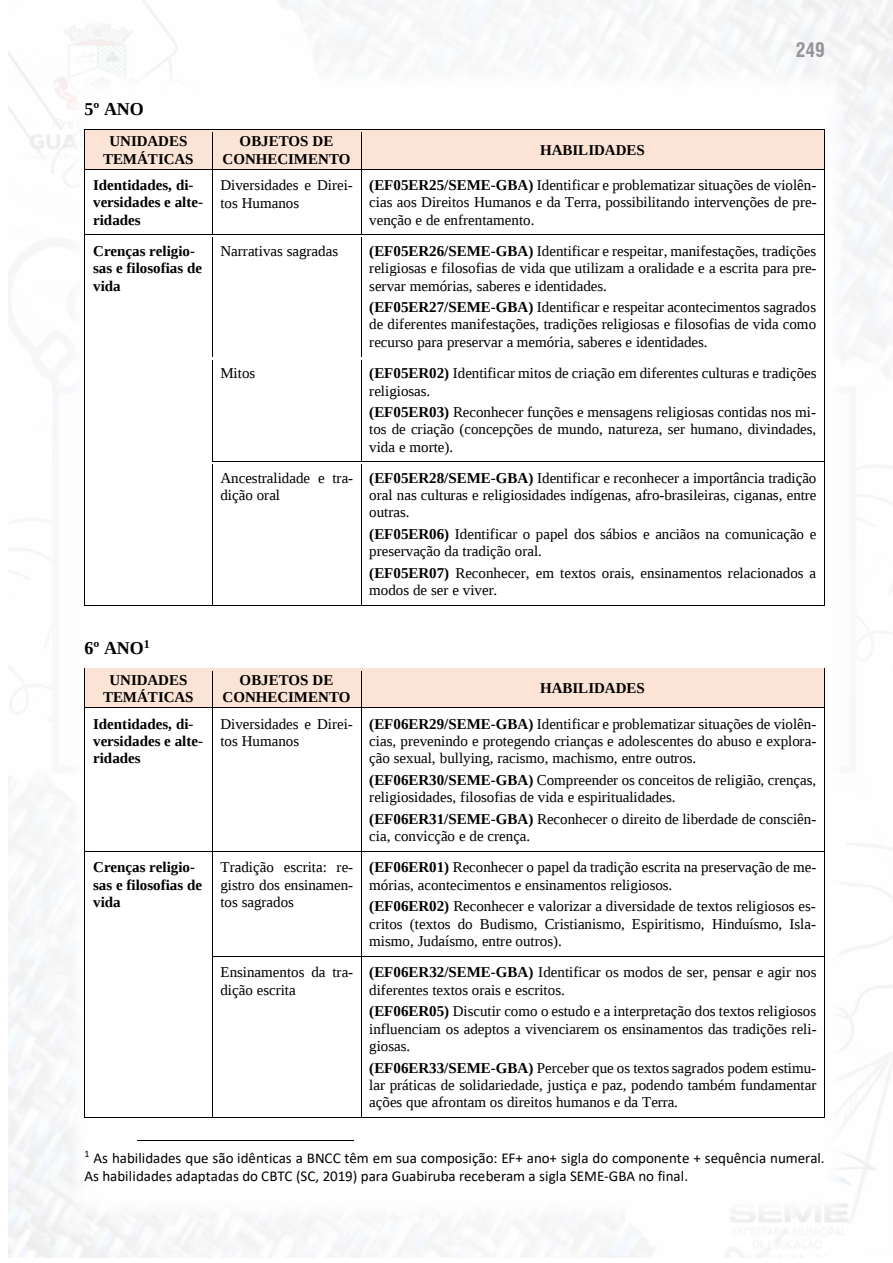
<style>
.page{position:relative;width:893px;height:1263px;background:#fff}
.page>*{position:absolute;margin:0;border:0;box-sizing:border-box;transform-origin:0 0}
.t1{font:700 condensed 19.5px "Swiss 721 BT";color:#939598}
.t2{font:700 18px "Liberation Serif";letter-spacing:-.005em;color:#000}
.t3{font:15px/17.4px "Liberation Serif";color:#000}
.t4{font:700 15px/17.4px "Liberation Serif";color:#000;text-align:center}
.t5{font:15px/18.3px "Calibri";color:#000}
.s1{font-weight:700}
</style>
<div class="page">
<div style="left:85px;top:130px;width:127px;height:39px;background:#fbe4d5"></div>
<div style="left:213px;top:130px;width:148px;height:39px;background:#fbe4d5"></div>
<div style="left:361px;top:130px;width:463px;height:39px;background:#fbe4d5"></div>
<hr style="left:212px;top:130px;width:149px;height:3px;background:#fbe4d5">
<hr style="left:85px;top:133px;width:1px;height:36px;background:#000">
<hr style="left:212px;top:133px;width:1px;height:36px;background:#000">
<hr style="left:361px;top:133px;width:1px;height:36px;background:#000">
<hr style="left:824px;top:133px;width:1px;height:36px;background:#000">
<hr style="left:85px;top:169px;width:127px;height:1px;background:#000">
<hr style="left:212px;top:169px;width:149px;height:1px;background:#000">
<hr style="left:361px;top:169px;width:463px;height:1px;background:#000">
<hr style="left:85px;top:172px;width:1px;height:63px;background:#000">
<hr style="left:212px;top:172px;width:1px;height:63px;background:#000">
<hr style="left:361px;top:172px;width:1px;height:63px;background:#000">
<hr style="left:824px;top:172px;width:1px;height:63px;background:#000">
<hr style="left:85px;top:238px;width:1px;height:119px;background:#000">
<hr style="left:212px;top:238px;width:1px;height:119px;background:#000">
<hr style="left:361px;top:238px;width:1px;height:119px;background:#000">
<hr style="left:824px;top:238px;width:1px;height:119px;background:#000">
<hr style="left:85px;top:360px;width:1px;height:101px;background:#000">
<hr style="left:212px;top:360px;width:1px;height:101px;background:#000">
<hr style="left:361px;top:360px;width:1px;height:101px;background:#000">
<hr style="left:824px;top:360px;width:1px;height:101px;background:#000">
<hr style="left:212px;top:461px;width:149px;height:1px;background:#000">
<hr style="left:361px;top:461px;width:463px;height:1px;background:#000">
<hr style="left:85px;top:464px;width:1px;height:141px;background:#000">
<hr style="left:85px;top:605px;width:127px;height:1px;background:#000">
<hr style="left:212px;top:464px;width:1px;height:141px;background:#000">
<hr style="left:212px;top:605px;width:149px;height:1px;background:#000">
<hr style="left:361px;top:464px;width:1px;height:141px;background:#000">
<hr style="left:361px;top:605px;width:463px;height:1px;background:#000">
<hr style="left:824px;top:464px;width:1px;height:141px;background:#000">
<div style="left:85px;top:669px;width:127px;height:39px;background:#fbe4d5"></div>
<div style="left:213px;top:669px;width:148px;height:39px;background:#fbe4d5"></div>
<div style="left:361px;top:669px;width:463px;height:39px;background:#fbe4d5"></div>
<hr style="left:85px;top:668px;width:127px;height:1px;background:#000">
<hr style="left:212px;top:668px;width:149px;height:1px;background:#000">
<hr style="left:212px;top:669px;width:149px;height:2px;background:#fbe4d5">
<hr style="left:361px;top:668px;width:463px;height:1px;background:#000">
<hr style="left:85px;top:671px;width:1px;height:37px;background:#000">
<hr style="left:212px;top:671px;width:1px;height:37px;background:#000">
<hr style="left:361px;top:671px;width:1px;height:37px;background:#000">
<hr style="left:824px;top:671px;width:1px;height:37px;background:#000">
<hr style="left:85px;top:708px;width:127px;height:1px;background:#000">
<hr style="left:212px;top:708px;width:149px;height:1px;background:#000">
<hr style="left:361px;top:708px;width:463px;height:1px;background:#000">
<hr style="left:85px;top:711px;width:1px;height:140px;background:#000">
<hr style="left:212px;top:711px;width:1px;height:140px;background:#000">
<hr style="left:361px;top:711px;width:1px;height:140px;background:#000">
<hr style="left:824px;top:711px;width:1px;height:140px;background:#000">
<hr style="left:85px;top:851px;width:127px;height:1px;background:#000">
<hr style="left:212px;top:851px;width:149px;height:1px;background:#000">
<hr style="left:361px;top:851px;width:463px;height:1px;background:#000">
<hr style="left:85px;top:854px;width:1px;height:102px;background:#000">
<hr style="left:212px;top:854px;width:1px;height:102px;background:#000">
<hr style="left:361px;top:854px;width:1px;height:102px;background:#000">
<hr style="left:824px;top:854px;width:1px;height:102px;background:#000">
<hr style="left:212px;top:956px;width:149px;height:1px;background:#000">
<hr style="left:361px;top:956px;width:463px;height:1px;background:#000">
<hr style="left:85px;top:959px;width:1px;height:158px;background:#000">
<hr style="left:85px;top:1117px;width:127px;height:1px;background:#000">
<hr style="left:212px;top:959px;width:1px;height:158px;background:#000">
<hr style="left:212px;top:1117px;width:149px;height:1px;background:#000">
<hr style="left:361px;top:959px;width:1px;height:158px;background:#000">
<hr style="left:361px;top:1117px;width:463px;height:1px;background:#000">
<hr style="left:824px;top:959px;width:1px;height:158px;background:#000">
<hr style="left:138px;top:1140px;width:216px;height:1px;background:#000">
<h1 class="t1" style="left:796px;top:39px;width:31px">249</h1>
<p class="t2" style="left:85px;top:97px;width:61px">5º ANO</p>
<p class="t4" style="left:103px;top:132px;width:92px">UNIDADES<br>TEMÁTICAS</p>
<p class="t4" style="left:223px;top:132px;width:130px">OBJETOS DE<br>CONHECIMENTO</p>
<p class="t4" style="left:540px;top:141px;width:106px">HABILIDADES</p>
<p class="t4" style="left:93px;top:176px;width:111px;text-align:left">Identidades, di&shy;versidades e alte&shy;ridades</p>
<p class="t3" style="left:220px;top:176px;width:134px">Diversidades e Direi&shy;tos Humanos</p>
<p class="t3" style="left:369px;top:176px;width:449px;text-align:justify"><span class="s1">(EF05ER25/SEME-GBA)</span> Identificar e problematizar situações de violên&shy;cias aos Direitos Humanos e da Terra, possibilitando intervenções de pre&shy;venção e de enfrentamento.</p>
<p class="t4" style="left:93px;top:242px;width:111px;text-align:left">Crenças religio&shy;sas e filosofias de vida</p>
<p class="t3" style="left:220px;top:242px;width:119px">Narrativas sagradas</p>
<p class="t3" style="left:369px;top:242px;width:449px;text-align:justify"><span class="s1">(EF05ER26/SEME-GBA)</span> Identificar e respeitar, manifestações, tradições religiosas e filosofias de vida que utilizam a oralidade e a escrita para pre&shy;servar memórias, saberes e identidades.</p>
<p class="t3" style="left:369px;top:298px;width:448px;text-align:justify"><span class="s1">(EF05ER27/SEME-GBA)</span> Identificar e respeitar acontecimentos sagrados de diferentes manifestações, tradições religiosas e filosofias de vida como recurso para preservar a memória, saberes e identidades.</p>
<p class="t3" style="left:220px;top:364px;width:36px">Mitos</p>
<p class="t3" style="left:369px;top:364px;width:449px"><span class="s1">(EF05ER02)</span> Identificar mitos de criação em diferentes culturas e tradições religiosas.</p>
<p class="t3" style="left:369px;top:403px;width:448px;text-align:justify"><span class="s1">(EF05ER03)</span> Reconhecer funções e mensagens religiosas contidas nos mi&shy;tos de criação (concepções de mundo, natureza, ser humano, divindades, vida e morte).</p>
<p class="t3" style="left:220px;top:469px;width:134px">Ancestralidade e tra&shy;dição oral</p>
<p class="t3" style="left:369px;top:469px;width:449px;text-align:justify"><span class="s1">(EF05ER28/SEME-GBA)</span> Identificar e reconhecer a importância tradição oral nas culturas e religiosidades indígenas, afro-brasileiras, ciganas, entre outras.</p>
<p class="t3" style="left:369px;top:525px;width:449px"><span class="s1">(EF05ER06)</span> Identificar o papel dos sábios e anciãos na comunicação e preservação da tradição oral.</p>
<p class="t3" style="left:369px;top:564px;width:448px"><span class="s1">(EF05ER07)</span> Reconhecer, em textos orais, ensinamentos relacionados a modos de ser e viver.</p>
<p class="t2" style="left:85px;top:636px;width:67px">6º ANO<sup>1</sup></p>
<p class="t4" style="left:103px;top:671px;width:92px">UNIDADES<br>TEMÁTICAS</p>
<p class="t4" style="left:223px;top:671px;width:130px">OBJETOS DE<br>CONHECIMENTO</p>
<p class="t4" style="left:540px;top:679px;width:106px">HABILIDADES</p>
<p class="t4" style="left:93px;top:715px;width:111px;text-align:left">Identidades, di&shy;versidades e alte&shy;ridades</p>
<p class="t3" style="left:220px;top:715px;width:134px">Diversidades e Direi&shy;tos Humanos</p>
<p class="t3" style="left:369px;top:715px;width:449px;text-align:justify"><span class="s1">(EF06ER29/SEME-GBA)</span> Identificar e problematizar situações de violên&shy;cias, prevenindo e protegendo crianças e adolescentes do abuso e explora&shy;ção sexual, bullying, racismo, machismo, entre outros.</p>
<p class="t3" style="left:369px;top:771px;width:448px"><span class="s1">(EF06ER30/SEME-GBA)</span> Compreender os conceitos de religião, crenças, religiosidades, filosofias de vida e espiritualidades.</p>
<p class="t3" style="left:369px;top:810px;width:449px"><span class="s1">(EF06ER31/SEME-GBA)</span> Reconhecer o direito de liberdade de consciên&shy;cia, convicção e de crença.</p>
<p class="t4" style="left:93px;top:858px;width:111px;text-align:left">Crenças religio&shy;sas e filosofias de vida</p>
<p class="t3" style="left:220px;top:858px;width:134px;text-align:justify">Tradição escrita: re&shy;gistro dos ensinamen&shy;tos sagrados</p>
<p class="t3" style="left:369px;top:858px;width:449px"><span class="s1">(EF06ER01)</span> Reconhecer o papel da tradição escrita na preservação de me&shy;mórias, acontecimentos e ensinamentos religiosos.</p>
<p class="t3" style="left:369px;top:897px;width:448px;text-align:justify"><span class="s1">(EF06ER02)</span> Reconhecer e valorizar a diversidade de textos religiosos es&shy;critos (textos do Budismo, Cristianismo, Espiritismo, Hinduísmo, Isla&shy;mismo, Judaísmo, entre outros).</p>
<p class="t3" style="left:220px;top:963px;width:134px">Ensinamentos da tra&shy;dição escrita</p>
<p class="t3" style="left:369px;top:963px;width:449px"><span class="s1">(EF06ER32/SEME-GBA)</span> Identificar os modos de ser, pensar e agir nos diferentes textos orais e escritos.</p>
<p class="t3" style="left:369px;top:1002px;width:449px;text-align:justify"><span class="s1">(EF06ER05)</span> Discutir como o estudo e a interpretação dos textos religiosos influenciam os adeptos a vivenciarem os ensinamentos das tradições reli&shy;giosas.</p>
<p class="t3" style="left:369px;top:1059px;width:449px;text-align:justify"><span class="s1">(EF06ER33/SEME-GBA)</span> Perceber que os textos sagrados podem estimu&shy;lar práticas de solidariedade, justiça e paz, podendo também fundamentar ações que afrontam os direitos humanos e da Terra.</p>
<p class="t5" style="left:85px;top:1148px;width:742px"><sup>1</sup> As habilidades que são idênticas a BNCC têm em sua composição: EF+ ano+ sigla do componente + sequência numeral.<br>As habilidades adaptadas do CBTC (SC, 2019) para Guabiruba receberam a sigla SEME-GBA no final.</p>
</div>
